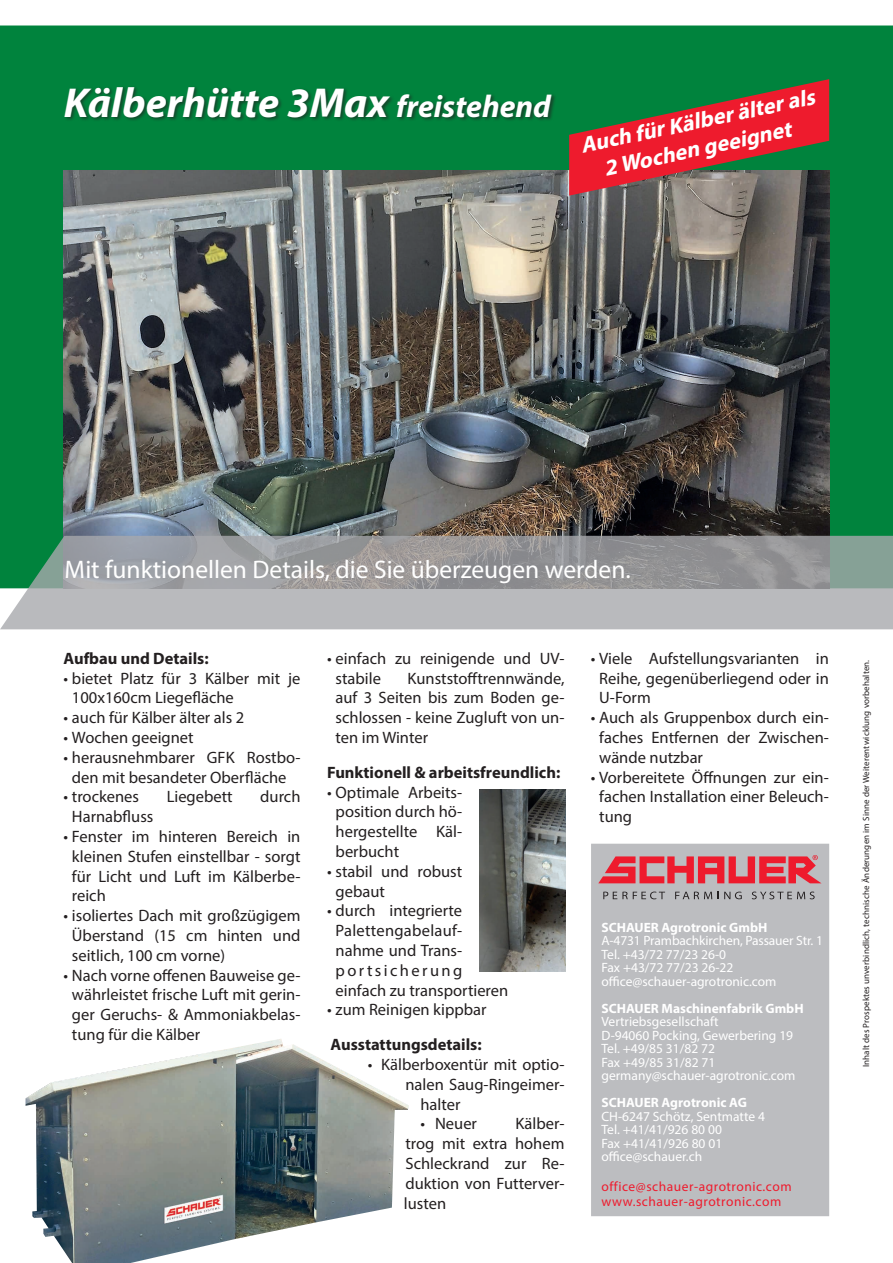
<style>
.page{position:relative;width:893px;height:1263px;background:#fff}
.page>*{position:absolute;margin:0;border:0;box-sizing:border-box;transform-origin:0 0}
.t1{font:italic 700 42px "Myriad Pro";color:#fff}
.t2{font:25.5px "Myriad Pro";color:#fff}
.t3{font:italic 700 22.5px/27px "Myriad Pro";color:#fff;text-align:center}
.t4{font:16.5px/19.8px "Myriad Pro";color:#231f20;text-align:justify}
.t5{font:700 16.5px "Myriad Pro";color:#231f20}
.t6{font:13.5px/13.5px "Myriad Pro";color:#fff}
.t7{font:700 13.5px "Myriad Pro";color:#fff}
.t8{font:13.5px/15px "Myriad Pro";letter-spacing:.04em;color:#ee1b2d}
.t9{font:9px "Myriad Pro";letter-spacing:.01em;color:#231f20}
.s1{font-size:31.5px}
</style>
<div class="page">
<div style="left:0;top:26px;width:893px;height:510px;background:#00833d"></div>
<img style="left:64px;top:170px;width:765px;height:366px">
<svg style="left:0;top:536px;width:893px;height:93px;background:#a1a7a7"></svg>
<div style="left:591px;top:844px;width:238px;height:372px;background:#bcbdc0"></div>
<svg style="left:603px;top:891px;width:62px;height:8px"></svg>
<svg style="left:675px;top:892px;width:37px;height:7px"></svg>
<svg style="left:718px;top:892px;width:24px;height:7px"></svg>
<svg style="left:752px;top:891px;width:63px;height:8px"></svg>
<svg style="left:598px;top:855px;width:223px;height:28px"></svg>
<img style="left:479px;top:789px;width:86px;height:183px">
<img style="left:26px;top:1039px;width:383px;height:224px">
<div style="left:64px;top:86px;width:493px;height:36px;background:#231f20;opacity:.6"></div>
<svg style="left:569px;top:79px;width:260px;height:117px;background:#90493c"></svg>
<h1 class="t1" style="left:64px;top:75px;width:489px">Kälberhütte 3Max <span class="s1">freistehend</span></h1>
<h3 class="t3" style="left:578px;top:132px;width:240px;rotate:-12deg">Auch für Kälber älter als<br>2 Wochen geeignet</h3>
<h2 class="t2" style="left:65px;top:554px;width:568px">Mit funktionellen Details, die Sie überzeugen werden.</h2>
<p class="t5" style="left:63px;top:647px;width:147px">Aufbau und Details:</p>
<p class="t4" style="left:72px;top:668px;width:230px;text-indent:-8px">• bietet Platz für 3 Kälber mit je<br>100x160cm Liegefläche</p>
<p class="t4" style="left:63px;top:707px;width:182px">• auch für Kälber älter als 2</p>
<p class="t4" style="left:63px;top:727px;width:132px">• Wochen geeignet</p>
<p class="t4" style="left:63px;top:747px;width:238px;text-align:center">• herausnehmbarer GFK Rostbo&shy;den mit besandeter Oberfläche</p>
<p class="t4" style="left:63px;top:787px;width:77px">• trockenes</p>
<p class="t4" style="left:167px;top:787px;width:67px">Liegebett</p>
<p class="t4" style="left:260px;top:787px;width:42px">durch</p>
<p class="t4" style="left:72px;top:806px;width:83px">Harnabfluss</p>
<p class="t4" style="left:72px;top:826px;width:230px;text-indent:-8px">• Fenster im hinteren Bereich in kleinen Stufen einstellbar - sorgt für Licht und Luft im Kälberbe&shy;reich</p>
<p class="t4" style="left:72px;top:905px;width:230px;text-indent:-8px">• isoliertes Dach mit großzügigem Überstand (15 cm hinten und seitlich, 100 cm vorne)</p>
<p class="t4" style="left:72px;top:965px;width:230px;text-indent:-8px">• Nach vorne offenen Bauweise ge&shy;währleistet frische Luft mit gerin&shy;ger Geruchs- &amp; Ammoniakbelas&shy;tung für die Kälber</p>
<p class="t4" style="left:336px;top:648px;width:230px;text-indent:-8px">• einfach zu reinigende und UV&shy;stabile</p>
<p class="t4" style="left:336px;top:668px;width:230px;text-indent:72px">Kunststofftrennwände, auf 3 Seiten bis zum Boden ge&shy;schlossen - keine Zugluft von un&shy;ten im Winter</p>
<p class="t5" style="left:327px;top:761px;width:235px">Funktionell &amp; arbeitsfreundlich:</p>
<p class="t4" style="left:336px;top:782px;width:128px;text-indent:-8px">• Optimale Arbeits&shy;position durch hö&shy;hergestellte Käl&shy;berbucht</p>
<p class="t4" style="left:336px;top:861px;width:128px;text-indent:-8px">• stabil und robust gebaut</p>
<p class="t4" style="left:336px;top:901px;width:174px;text-align:left;text-indent:-8px">• durch integrierte<br>Palettengabelauf&shy;nahme und Trans&shy;portsicherung einfach zu transportieren</p>
<p class="t4" style="left:327px;top:1000px;width:161px">• zum Reinigen kippbar</p>
<p class="t5" style="left:330px;top:1034px;width:153px">Ausstattungsdetails:</p>
<p class="t4" style="left:368px;top:1054px;width:198px">• Kälberboxentür mit optio-</p>
<p class="t4" style="left:405px;top:1074px;width:160px">nalen Saug-Ringeimer-</p>
<p class="t4" style="left:420px;top:1094px;width:42px">halter</p>
<p class="t4" style="left:420px;top:1114px;width:58px">• Neuer</p>
<p class="t4" style="left:404px;top:1114px;width:162px;text-indent:111px">Kälber&shy;trog mit extra hohem Schleckrand zur Re&shy;duktion von Futterver&shy;lusten</p>
<p class="t4" style="left:599px;top:648px;width:231px;text-indent:-8px">• Viele Aufstellungsvarianten in Reihe, gegenüberliegend oder in U-Form</p>
<p class="t4" style="left:599px;top:707px;width:231px;text-indent:-8px">• Auch als Gruppenbox durch ein&shy;faches Entfernen der Zwischen&shy;wände nutzbar</p>
<p class="t4" style="left:599px;top:767px;width:231px;text-indent:-8px">• Vorbereitete Öffnungen zur ein&shy;fachen Installation einer Beleuch&shy;tung</p>
<p class="t7" style="left:601px;top:918px;width:167px">SCHAUER Agrotronic GmbH</p>
<p class="t6" style="left:601px;top:934px;width:223px">A-4731 Prambachkirchen, Passauer Str. 1<br>Tel. +43/72 77/23 26-0<br>Fax +43/72 77/23 26-22 office@schauer-agrotronic.com</p>
<p class="t7" style="left:601px;top:999px;width:204px">SCHAUER Maschinenfabrik GmbH</p>
<p class="t6" style="left:601px;top:1015px;width:196px">Vertriebsgesellschaft<br>D-94060 Pocking, Gewerbering 19<br>Tel. +49/85 31/82 72<br>Fax +49/85 31/82 71 germany@schauer-agrotronic.com</p>
<p class="t7" style="left:601px;top:1094px;width:147px">SCHAUER Agrotronic AG</p>
<p class="t6" style="left:601px;top:1109px;width:165px">CH-6247 Schötz, Sentmatte 4<br>Tel. +41/41/926 80 00<br>Fax +41/41/926 80 01 office@schauer.ch</p>
<p class="t8" style="left:601px;top:1179px;width:192px">office@schauer-agrotronic.com www.schauer-agrotronic.com</p>
<p class="t9" style="left:860px;top:1067px;width:409px;rotate:-90deg">Inhalt des Prospektes unverbindlich, technische Änderungen im Sinne der Weiterentwicklung vorbehalten.</p>
</div>
